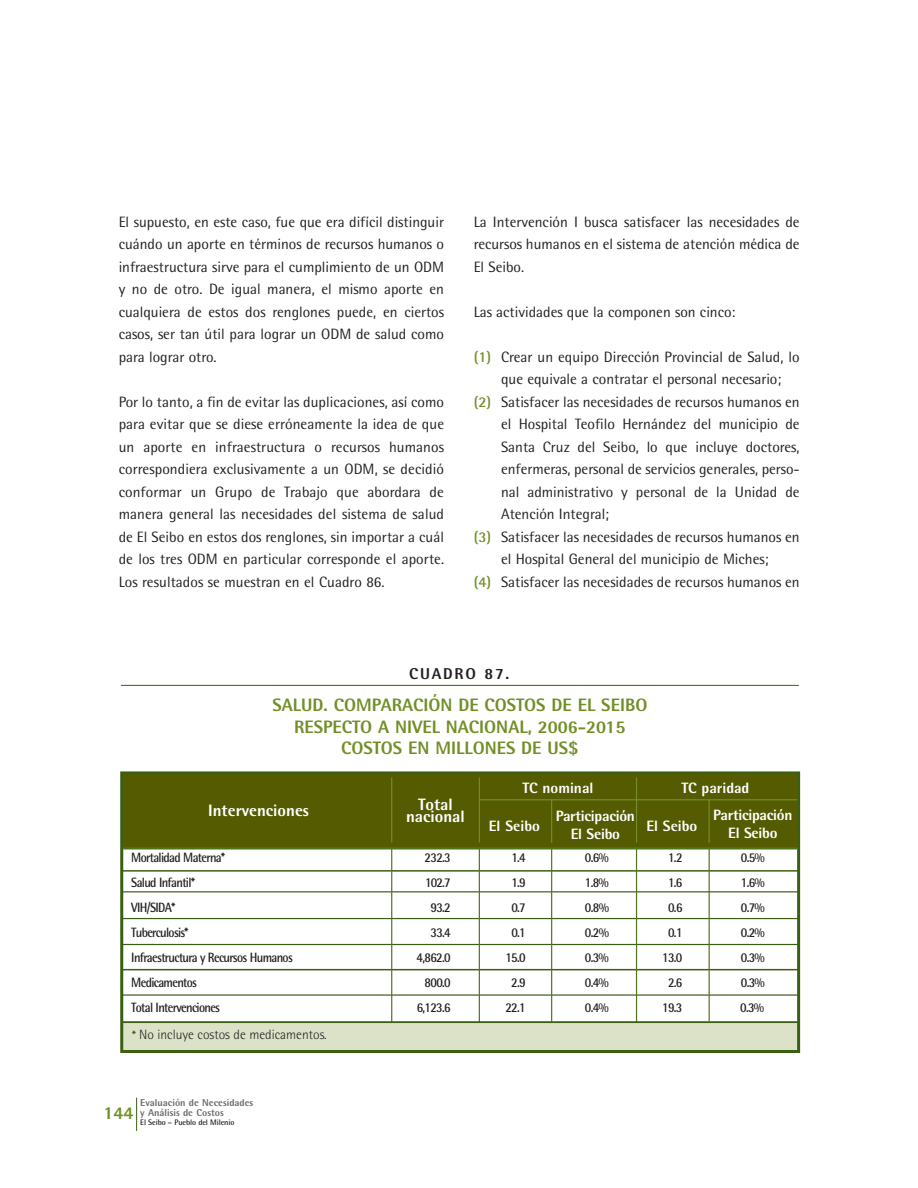
<style>
.page{position:relative;width:918px;height:1188px;background:#fff}
.page>*{position:absolute;margin:0;border:0;box-sizing:border-box;transform-origin:0 0}
.t1{font:800 18px/21.6px "Rotis Semi Sans";color:#718f26;text-align:center}
.t2{font:800 16.5px/12px "Rotis Semi Sans";color:#fff;text-align:center}
.t3{font:800 15.75px "Rotis Semi Sans";letter-spacing:.11em;color:#231f20}
.t4{font:15px/22.5px "Rotis Semi Sans";color:#231f20;text-align:justify}
.t5{font:800 15px/18px "Rotis Semi Sans";letter-spacing:-.015em;color:#fff;text-align:center}
.t6{font:700 13.5px "Rotis Semi Sans";letter-spacing:-.055em;color:#231f20;scale:.9 1}
.t7{font:300 13.5px "Rotis Semi Sans";color:#231f20}
.t8{font:800 10.05px/10.1px "Rotis Semi Sans";color:#6c6d70}
.t9{font:700 7.95px "Rotis Semi Sans";letter-spacing:-.015em;color:#231f20}
.s1{font-weight:700;color:#718f26}
.s2{font-weight:800}
.s3{font-weight:800;font-size:12px;color:#3b5f12}
</style>
<div class="page">
<hr style="left:136px;top:1098px;width:1px;height:33px;background:#3b5f12">
<div style="left:123px;top:1023px;width:675px;height:28px;background:#dbe2c7"></div>
<div style="left:120px;top:771px;width:680px;height:282px;border:3px solid #3b5f12"></div>
<hr style="left:121px;top:685px;width:678px;height:1px;background:#3b5f12">
<div style="left:123px;top:774px;width:674px;height:73px;background:#545b00"></div>
<hr style="left:636px;top:777px;width:1px;height:65px;background:#718f26">
<hr style="left:709px;top:800px;width:1px;height:43px;background:#718f26">
<hr style="left:551px;top:800px;width:1px;height:43px;background:#718f26">
<hr style="left:479px;top:799px;width:318px;height:1px;background:#718f26">
<hr style="left:123px;top:847px;width:674px;height:3px;background:#4f751f">
<hr style="left:122px;top:918px;width:677px;height:1px;background:#3b5f12">
<hr style="left:122px;top:944px;width:677px;height:1px;background:#3b5f12">
<hr style="left:122px;top:994px;width:677px;height:2px;background:#3b5f12">
<hr style="left:122px;top:969px;width:677px;height:1px;background:#3b5f12">
<hr style="left:122px;top:870px;width:677px;height:2px;background:#3b5f12">
<hr style="left:122px;top:891px;width:677px;height:1px;background:#3b5f12">
<hr style="left:636px;top:848px;width:1px;height:175px;background:#4f751f">
<hr style="left:479px;top:777px;width:1px;height:65px;background:#718f26">
<hr style="left:479px;top:848px;width:1px;height:174px;background:#4f751f">
<hr style="left:391px;top:777px;width:1px;height:65px;background:#718f26">
<hr style="left:391px;top:848px;width:1px;height:174px;background:#4f751f">
<hr style="left:551px;top:848px;width:1px;height:174px;background:#4f751f">
<hr style="left:709px;top:848px;width:1px;height:173px;background:#4f751f">
<hr style="left:122px;top:1021px;width:677px;height:2px;background:#3b5f12">
<p class="t4" style="left:119px;top:212px;width:327px">El supuesto, en este caso, fue que era difícil distinguir cuándo un aporte en términos de recursos humanos o infraestructura sirve para el cumplimiento de un ODM y no de otro. De igual manera, el mismo aporte en cualquiera de estos dos renglones puede, en ciertos casos, ser tan útil para lograr un ODM de salud como para lograr otro.</p>
<p class="t4" style="left:119px;top:392px;width:327px">Por lo tanto, a fin de evitar las duplicaciones, así como para evitar que se diese erróneamente la idea de que un aporte en infraestructura o recursos humanos correspondiera exclusivamente a un ODM, se decidió conformar un Grupo de Trabajo que abordara de manera general las necesidades del sistema de salud de El Seibo en estos dos renglones, sin importar a cuál de los tres ODM en particular corresponde el aporte.<br>Los resultados se muestran en el Cuadro 86.</p>
<p class="t4" style="left:474px;top:212px;width:328px">La Intervención I busca satisfacer las necesidades de recursos humanos en el sistema de atención médica de El Seibo.</p>
<p class="t4" style="left:474px;top:302px;width:263px">Las actividades que la componen son cinco:</p>
<p class="t4" style="left:474px;top:347px;width:327px"><span class="s1">(1)</span> Crear un equipo Dirección Provincial de Salud, lo</p>
<p class="t4" style="left:501px;top:369px;width:282px">que equivale a contratar el personal necesario;</p>
<p class="t4" style="left:474px;top:392px;width:328px"><span class="s1">(2)</span> Satisfacer las necesidades de recursos humanos en</p>
<p class="t4" style="left:501px;top:414px;width:300px">el Hospital Teofilo Hernández del municipio de</p>
<p class="t4" style="left:501px;top:437px;width:300px">Santa Cruz del Seibo, lo que incluye doctores,</p>
<p class="t4" style="left:501px;top:459px;width:300px">enfermeras, personal de servicios generales, perso-</p>
<p class="t4" style="left:501px;top:482px;width:300px">nal administrativo y personal de la Unidad de</p>
<p class="t4" style="left:501px;top:504px;width:110px">Atención Integral;</p>
<p class="t4" style="left:474px;top:527px;width:327px"><span class="s1">(3)</span> Satisfacer las necesidades de recursos humanos en</p>
<p class="t4" style="left:501px;top:549px;width:269px">el Hospital General del municipio de Miches;</p>
<p class="t4" style="left:474px;top:572px;width:328px"><span class="s1">(4)</span> Satisfacer las necesidades de recursos humanos en</p>
<p class="t3" style="left:409px;top:668px;width:102px">CUADRO 87.</p>
<p class="t1" style="left:272px;top:696px;width:376px">SALUD. COMPARACIÓN DE COSTOS DE EL SEIBO<br>RESPECTO A NIVEL NACIONAL, 2006-2015<br>COSTOS EN MILLONES DE US$</p>
<p class="t2" style="left:208px;top:806px;width:102px">Intervenciones</p>
<p class="t2" style="left:406px;top:800px;width:60px">Total nacional</p>
<p class="t5" style="left:522px;top:781px;width:73px">TC nominal</p>
<p class="t5" style="left:489px;top:818px;width:53px">El Seibo</p>
<p class="t5" style="left:556px;top:809px;width:81px">Participación<br>El Seibo</p>
<p class="t5" style="left:681px;top:781px;width:70px">TC paridad</p>
<p class="t5" style="left:646px;top:819px;width:53px">El Seibo</p>
<p class="t5" style="left:713px;top:808px;width:81px">Participación<br>El Seibo</p>
<p class="t6" style="left:131px;top:853px;width:106px">Mortalidad Materna<span class="s2">*</span></p>
<p class="t6" style="left:425px;top:853px;width:31px">232.3</p>
<p class="t6" style="left:511px;top:853px;width:18px">1.4</p>
<p class="t6" style="left:585px;top:853px;width:28px">0.6%</p>
<p class="t6" style="left:668px;top:853px;width:18px">1.2</p>
<p class="t6" style="left:741px;top:853px;width:28px">0.5%</p>
<p class="t6" style="left:131px;top:878px;width:72px">Salud Infantil<span class="s2">*</span></p>
<p class="t6" style="left:425px;top:878px;width:30px">102.7</p>
<p class="t6" style="left:511px;top:878px;width:18px">1.9</p>
<p class="t6" style="left:585px;top:878px;width:28px">1.8%</p>
<p class="t6" style="left:668px;top:878px;width:18px">1.6</p>
<p class="t6" style="left:741px;top:878px;width:28px">1.6%</p>
<p class="t6" style="left:131px;top:903px;width:50px">VIH/SIDA<span class="s2">*</span></p>
<p class="t6" style="left:430px;top:903px;width:24px">93.2</p>
<p class="t6" style="left:511px;top:903px;width:18px">0.7</p>
<p class="t6" style="left:585px;top:903px;width:28px">0.8%</p>
<p class="t6" style="left:668px;top:903px;width:18px">0.6</p>
<p class="t6" style="left:741px;top:903px;width:28px">0.7%</p>
<p class="t6" style="left:131px;top:928px;width:65px">Tuberculosis<span class="s2">*</span></p>
<p class="t6" style="left:430px;top:928px;width:24px">33.4</p>
<p class="t6" style="left:511px;top:928px;width:18px">0.1</p>
<p class="t6" style="left:585px;top:928px;width:28px">0.2%</p>
<p class="t6" style="left:668px;top:928px;width:18px">0.1</p>
<p class="t6" style="left:741px;top:928px;width:28px">0.2%</p>
<p class="t6" style="left:131px;top:953px;width:181px">Infraestructura y Recursos Humanos</p>
<p class="t6" style="left:417px;top:953px;width:39px">4,862.0</p>
<p class="t6" style="left:505px;top:953px;width:24px">15.0</p>
<p class="t6" style="left:585px;top:953px;width:28px">0.3%</p>
<p class="t6" style="left:662px;top:953px;width:24px">13.0</p>
<p class="t6" style="left:741px;top:953px;width:28px">0.3%</p>
<p class="t6" style="left:131px;top:978px;width:75px">Medicamentos</p>
<p class="t6" style="left:425px;top:978px;width:31px">800.0</p>
<p class="t6" style="left:511px;top:978px;width:18px">2.9</p>
<p class="t6" style="left:585px;top:978px;width:28px">0.4%</p>
<p class="t6" style="left:668px;top:978px;width:18px">2.6</p>
<p class="t6" style="left:741px;top:978px;width:28px">0.3%</p>
<p class="t6" style="left:131px;top:1003px;width:100px">Total Intervenciones</p>
<p class="t6" style="left:417px;top:1003px;width:39px">6,123.6</p>
<p class="t6" style="left:505px;top:1003px;width:24px">22.1</p>
<p class="t6" style="left:585px;top:1003px;width:28px">0.4%</p>
<p class="t6" style="left:662px;top:1003px;width:24px">19.3</p>
<p class="t6" style="left:740px;top:1003px;width:28px">0.3%</p>
<p class="t7" style="left:132px;top:1030px;width:196px"><span class="s3">*</span> No incluye costos de medicamentos.</p>
<p class="t8" style="left:140px;top:1098px;width:115px">Evaluación de Necesidades y Análisis de Costos</p>
<p class="t9" style="left:140px;top:1120px;width:96px">El Seibo – Pueblo del Milenio</p>
<p class="t1" style="left:104px;top:1104px;width:32px">144</p>
</div>
